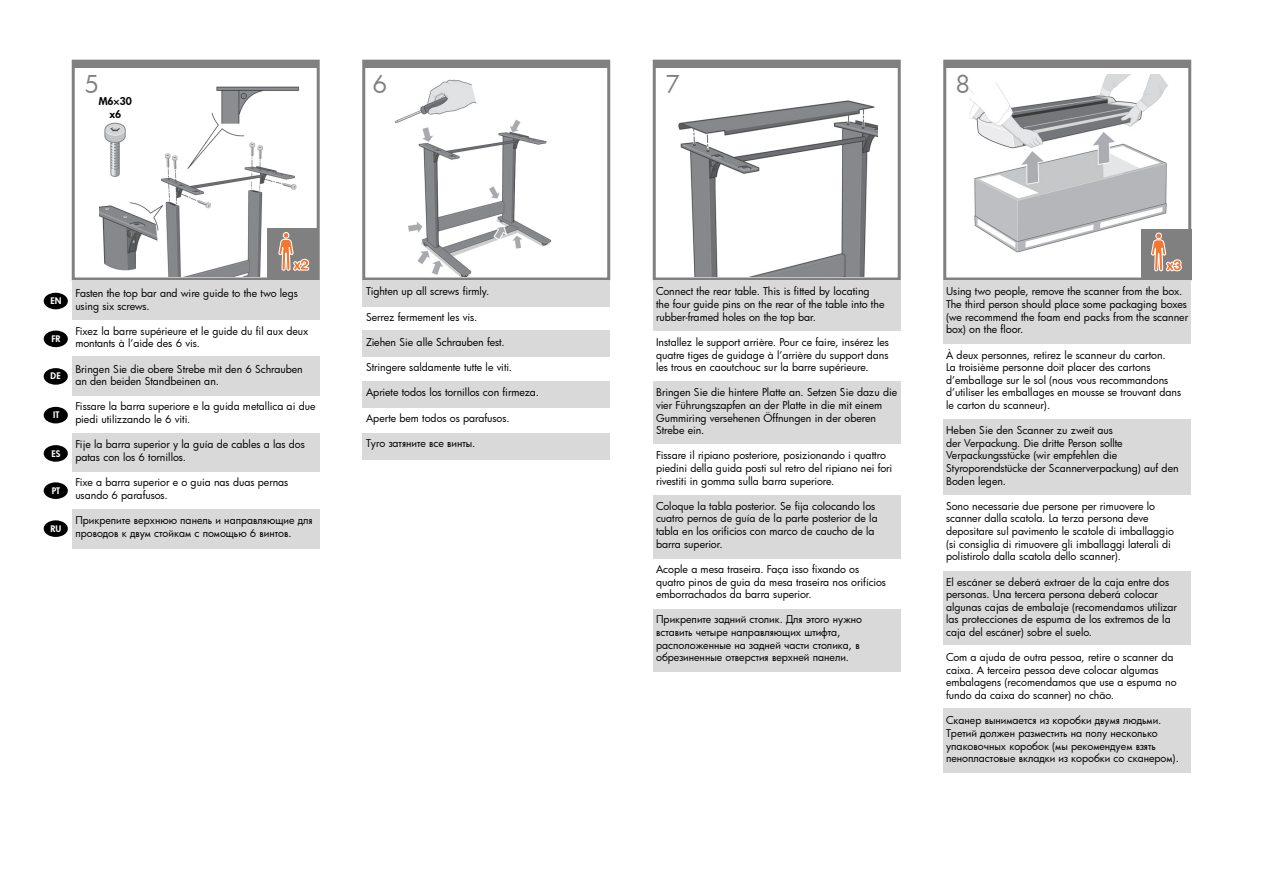
<style>
.page{position:relative;width:1263px;height:894px;background:#fff}
.page>*{position:absolute;margin:0;border:0;box-sizing:border-box;transform-origin:0 0}
.t1{font:24px "Futura Bk";color:#808080}
.t2{font:10.5px/12.6px "Futura Bk";color:#000}
.t3{font:10.5px/13.5px "Futura Hv";color:#000;text-align:center}
.t4{font:8.85px "Futura Hv";letter-spacing:-.005em;color:#fff}
</style>
<div class="page">
<div style="left:72px;top:60px;width:248px;height:220px;border:3px solid #808080"></div>
<div style="left:362px;top:60px;width:248px;height:220px;border:3px solid #808080"></div>
<div style="left:653px;top:60px;width:247px;height:220px;border:3px solid #808080"></div>
<div style="left:943px;top:60px;width:248px;height:220px;border:3px solid #808080"></div>
<img style="left:99px;top:86px;width:200px;height:190px">
<img style="left:394px;top:79px;width:158px;height:197px">
<img style="left:678px;top:100px;width:200px;height:176px">
<img style="left:969px;top:74px;width:199px;height:179px">
<div style="left:268px;top:228px;width:50px;height:50px;background:#808080"></div>
<svg style="left:278px;top:205px;width:32px;height:66px"></svg>
<div style="left:1141px;top:229px;width:50px;height:50px;background:#808080"></div>
<svg style="left:1150px;top:206px;width:32px;height:66px"></svg>
<div style="left:943px;top:280px;width:248px;height:63px;background:#d9d9d9"></div>
<div style="left:943px;top:419px;width:248px;height:75px;background:#d9d9d9"></div>
<div style="left:943px;top:571px;width:248px;height:74px;background:#d9d9d9"></div>
<div style="left:943px;top:708px;width:248px;height:65px;background:#d9d9d9"></div>
<div style="left:653px;top:381px;width:247px;height:62px;background:#d9d9d9"></div>
<div style="left:653px;top:494px;width:247px;height:64px;background:#d9d9d9"></div>
<div style="left:653px;top:609px;width:247px;height:62px;background:#d9d9d9"></div>
<div style="left:362px;top:280px;width:248px;height:26px;background:#d9d9d9"></div>
<div style="left:362px;top:331px;width:248px;height:26px;background:#d9d9d9"></div>
<div style="left:362px;top:381px;width:248px;height:26px;background:#d9d9d9"></div>
<div style="left:362px;top:433px;width:248px;height:26px;background:#d9d9d9"></div>
<div style="left:653px;top:280px;width:247px;height:50px;background:#d9d9d9"></div>
<div style="left:44px;top:292px;width:24px;height:17px;background:#000;border-radius:50%"></div>
<div style="left:44px;top:330px;width:24px;height:17px;background:#000;border-radius:50%"></div>
<div style="left:44px;top:406px;width:24px;height:17px;background:#000;border-radius:50%"></div>
<div style="left:44px;top:445px;width:24px;height:16px;background:#000;border-radius:50%"></div>
<div style="left:44px;top:482px;width:24px;height:16px;background:#000;border-radius:50%"></div>
<div style="left:44px;top:520px;width:24px;height:16px;background:#000;border-radius:50%"></div>
<div style="left:44px;top:368px;width:24px;height:16px;background:#000;border-radius:50%"></div>
<div style="left:72px;top:280px;width:248px;height:39px;background:#d9d9d9"></div>
<div style="left:72px;top:356px;width:248px;height:40px;background:#d9d9d9"></div>
<div style="left:72px;top:434px;width:248px;height:38px;background:#d9d9d9"></div>
<div style="left:72px;top:509px;width:248px;height:39px;background:#d9d9d9"></div>
<h1 class="t1" style="left:84px;top:68px;width:16px">5</h1>
<h1 class="t1" style="left:372px;top:68px;width:16px">6</h1>
<h1 class="t1" style="left:665px;top:68px;width:16px">7</h1>
<h1 class="t1" style="left:955px;top:68px;width:16px">8</h1>
<p class="t3" style="left:99px;top:94px;width:35px">M6×30 x6</p>
<p class="t4" style="left:50px;top:295px;width:13px">EN</p>
<p class="t4" style="left:51px;top:332px;width:11px">FR</p>
<p class="t4" style="left:51px;top:370px;width:12px">DE</p>
<p class="t4" style="left:53px;top:409px;width:8px">IT</p>
<p class="t4" style="left:52px;top:447px;width:10px">ES</p>
<p class="t4" style="left:52px;top:484px;width:10px">PT</p>
<p class="t4" style="left:51px;top:522px;width:12px">RU</p>
<p class="t2" style="left:75px;top:286px;width:224px">Fasten the top bar and wire guide to the two legs using six screws.</p>
<p class="t2" style="left:75px;top:324px;width:234px">Fixez la barre supérieure et le guide du fil aux deux montants à l’aide des 6 vis.</p>
<p class="t2" style="left:75px;top:362px;width:229px">Bringen Sie die obere Strebe mit den 6 Schrauben an den beiden Standbeinen an.</p>
<p class="t2" style="left:75px;top:400px;width:242px">Fissare la barra superiore e la guida metallica ai due piedi utilizzando le 6 viti.</p>
<p class="t2" style="left:75px;top:438px;width:231px">Fije la barra superior y la guía de cables a las dos patas con los 6 tornillos.</p>
<p class="t2" style="left:75px;top:475px;width:215px">Fixe a barra superior e o guia nas duas pernas usando 6 parafusos.</p>
<p class="t2" style="left:75px;top:513px;width:239px">Прикрепите верхнюю панель и направляющие для проводов к двум стойкам с помощью 6 винтов.</p>
<p class="t2" style="left:366px;top:285px;width:125px">Tighten up all screws firmly.</p>
<p class="t2" style="left:366px;top:310px;width:113px">Serrez fermement les vis.</p>
<p class="t2" style="left:366px;top:335px;width:140px">Ziehen Sie alle Schrauben fest.</p>
<p class="t2" style="left:366px;top:360px;width:148px">Stringere saldamente tutte le viti.</p>
<p class="t2" style="left:366px;top:386px;width:174px">Apriete todos los tornillos con firmeza.</p>
<p class="t2" style="left:366px;top:411px;width:145px">Aperte bem todos os parafusos.</p>
<p class="t2" style="left:366px;top:436px;width:111px">Туго затяните все винты.</p>
<p class="t2" style="left:656px;top:285px;width:230px">Connect the rear table. This is fitted by locating the four guide pins on the rear of the table into the rubber-framed holes on the top bar.</p>
<p class="t2" style="left:656px;top:335px;width:234px;text-align:justify">Installez le support arrière. Pour ce faire, insérez les quatre tiges de guidage à l’arrière du support dans les trous en caoutchouc sur la barre supérieure.</p>
<p class="t2" style="left:656px;top:386px;width:242px">Bringen Sie die hintere Platte an. Setzen Sie dazu die vier Führungszapfen an der Platte in die mit einem Gummiring versehenen Öffnungen in der oberen Strebe ein.</p>
<p class="t2" style="left:656px;top:449px;width:238px">Fissare il ripiano posteriore, posizionando i quattro piedini della guida posti sul retro del ripiano nei fori rivestiti in gomma sulla barra superiore.</p>
<p class="t2" style="left:656px;top:499px;width:223px">Coloque la tabla posterior. Se fija colocando los cuatro pernos de guía de la parte posterior de la tabla en los orificios con marco de caucho de la barra superior.</p>
<p class="t2" style="left:656px;top:562px;width:231px">Acople a mesa traseira. Faça isso fixando os quatro pinos de guia da mesa traseira nos orifícios emborrachados da barra superior.</p>
<p class="t2" style="left:656px;top:612px;width:207px">Прикрепите задний столик. Для этого нужно вставить четыре направляющих штифта, расположенные на задней части столика, в обрезиненные отверстия верхней панели.</p>
<p class="t2" style="left:946px;top:285px;width:244px">Using two people, remove the scanner from the box.<br>The third person should place some packaging boxes (we recommend the foam end packs from the scanner box) on the floor.</p>
<p class="t2" style="left:946px;top:348px;width:237px">À deux personnes, retirez le scanneur du carton.<br>La troisième personne doit placer des cartons d’emballage sur le sol (nous vous recommandons d’utiliser les emballages en mousse se trouvant dans le carton du scanneur).</p>
<p class="t2" style="left:946px;top:423px;width:234px">Heben Sie den Scanner zu zweit aus<br>der Verpackung. Die dritte Person sollte Verpackungsstücke (wir empfehlen die Styroporendstücke der Scannerverpackung) auf den Boden legen.</p>
<p class="t2" style="left:946px;top:499px;width:229px">Sono necessarie due persone per rimuovere lo scanner dalla scatola. La terza persona deve depositare sul pavimento le scatole di imballaggio (si consiglia di rimuovere gli imballaggi laterali di polistirolo dalla scatola dello scanner).</p>
<p class="t2" style="left:946px;top:575px;width:232px">El escáner se deberá extraer de la caja entre dos personas. Una tercera persona deberá colocar algunas cajas de embalaje (recomendamos utilizar las protecciones de espuma de los extremos de la caja del escáner) sobre el suelo.</p>
<p class="t2" style="left:946px;top:650px;width:232px">Com a ajuda de outra pessoa, retire o scanner da caixa. A terceira pessoa deve colocar algumas embalagens (recomendamos que use a espuma no fundo da caixa do scanner) no chão.</p>
<p class="t2" style="left:946px;top:713px;width:235px">Сканер вынимается из коробки двумя людьми.<br>Третий должен разместить на полу несколько упаковочных коробок (мы рекомендуем взять пенопластовые вкладки из коробки со сканером).</p>
</div>
